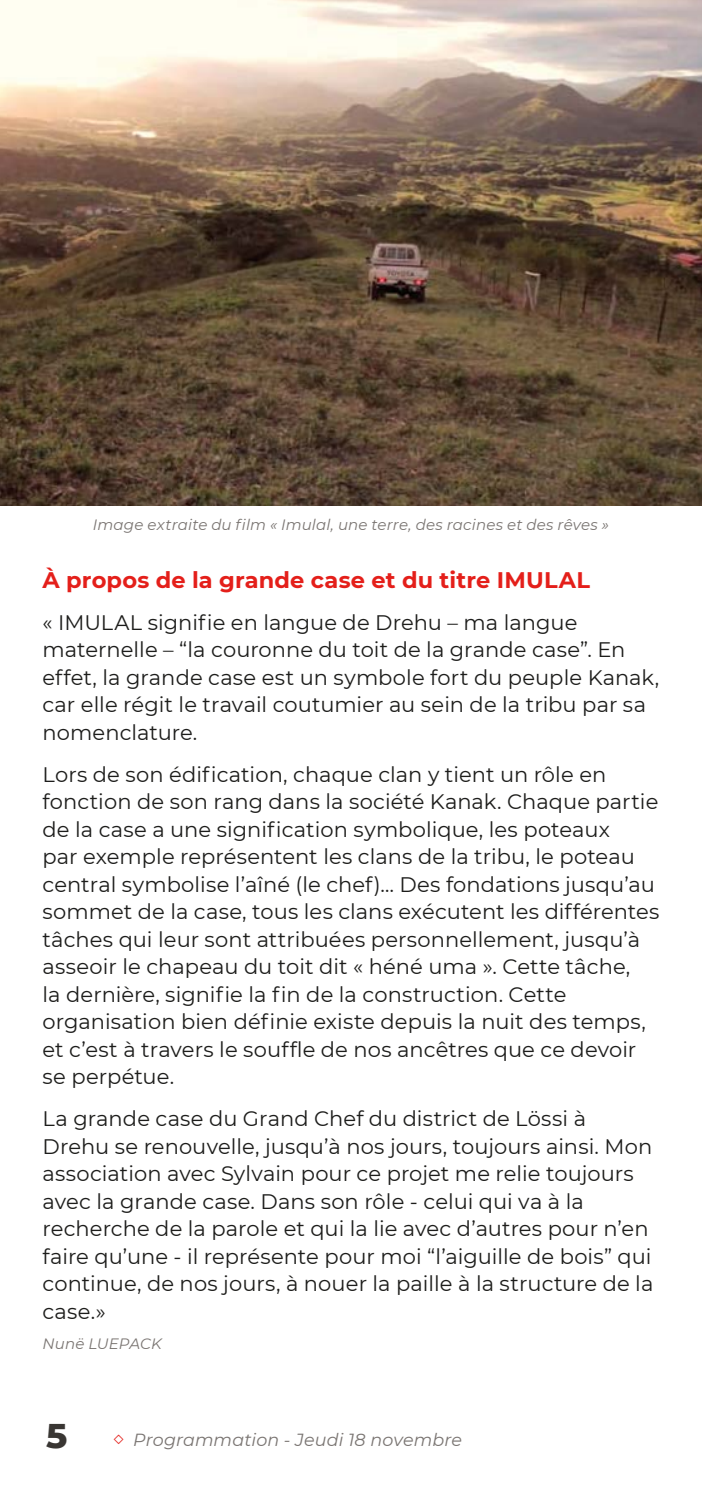
<style>
.page{position:relative;width:702px;height:1489px;background:#fff}
.page>*{position:absolute;margin:0;border:0;box-sizing:border-box;transform-origin:0 0}
.t1{font:800 35px "Montserrat";color:#393633}
.t2{font:700 22.5px "Montserrat";letter-spacing:.01em;color:#e41f1a}
.t3{font:21px/27.5px "Montserrat";letter-spacing:.005em;color:#1d1d1b}
.t4{font:italic 17.5px "Montserrat";letter-spacing:.005em;color:#7a7572}
.t5{font:italic 15px "Montserrat";letter-spacing:.01em;color:#7a7572}
.s1{color:#e41f1a}
</style>
<div class="page">
<img style="left:0;top:0;width:702px;height:505px">
<p class="t5" style="left:93px;top:514px;width:517px">Image extraite du film « Imulal, une terre, des racines et des rêves »</p>
<p class="t2" style="left:43px;top:564px;width:549px">À propos de la grande case et du titre IMULAL</p>
<p class="t3" style="left:43px;top:608px;width:618px">« IMULAL signifie en langue de Drehu – ma langue maternelle – “la couronne du toit de la grande case”. En effet, la grande case est un symbole fort du peuple Kanak, car elle régit le travail coutumier au sein de la tribu par sa nomenclature.</p>
<p class="t3" style="left:43px;top:759px;width:618px">Lors de son édification, chaque clan y tient un rôle en fonction de son rang dans la société Kanak. Chaque partie de la case a une signification symbolique, les poteaux<br>par exemple représentent les clans de la tribu, le poteau central symbolise l’aîné (le chef)… Des fondations jusqu’au sommet de la case, tous les clans exécutent les différentes tâches qui leur sont attribuées personnellement, jusqu’à asseoir le chapeau du toit dit « héné uma ». Cette tâche,<br>la dernière, signifie la fin de la construction. Cette organisation bien définie existe depuis la nuit des temps, et c’est à travers le souffle de nos ancêtres que ce devoir se perpétue.</p>
<p class="t3" style="left:43px;top:1104px;width:612px">La grande case du Grand Chef du district de Lössi à Drehu se renouvelle, jusqu’à nos jours, toujours ainsi. Mon association avec Sylvain pour ce projet me relie toujours avec la grande case. Dans son rôle - celui qui va à la recherche de la parole et qui la lie avec d’autres pour n’en faire qu’une - il représente pour moi “l’aiguille de bois” qui continue, de nos jours, à nouer la paille à la structure de la case.»</p>
<p class="t5" style="left:43px;top:1332px;width:121px">Nunë LUEPACK</p>
<h1 class="t1" style="left:46px;top:1409px;width:23px">5</h1>
<p class="t4" style="left:113px;top:1427px;width:350px"><span class="s1">◇</span> Programmation - Jeudi 18 novembre</p>
</div>
